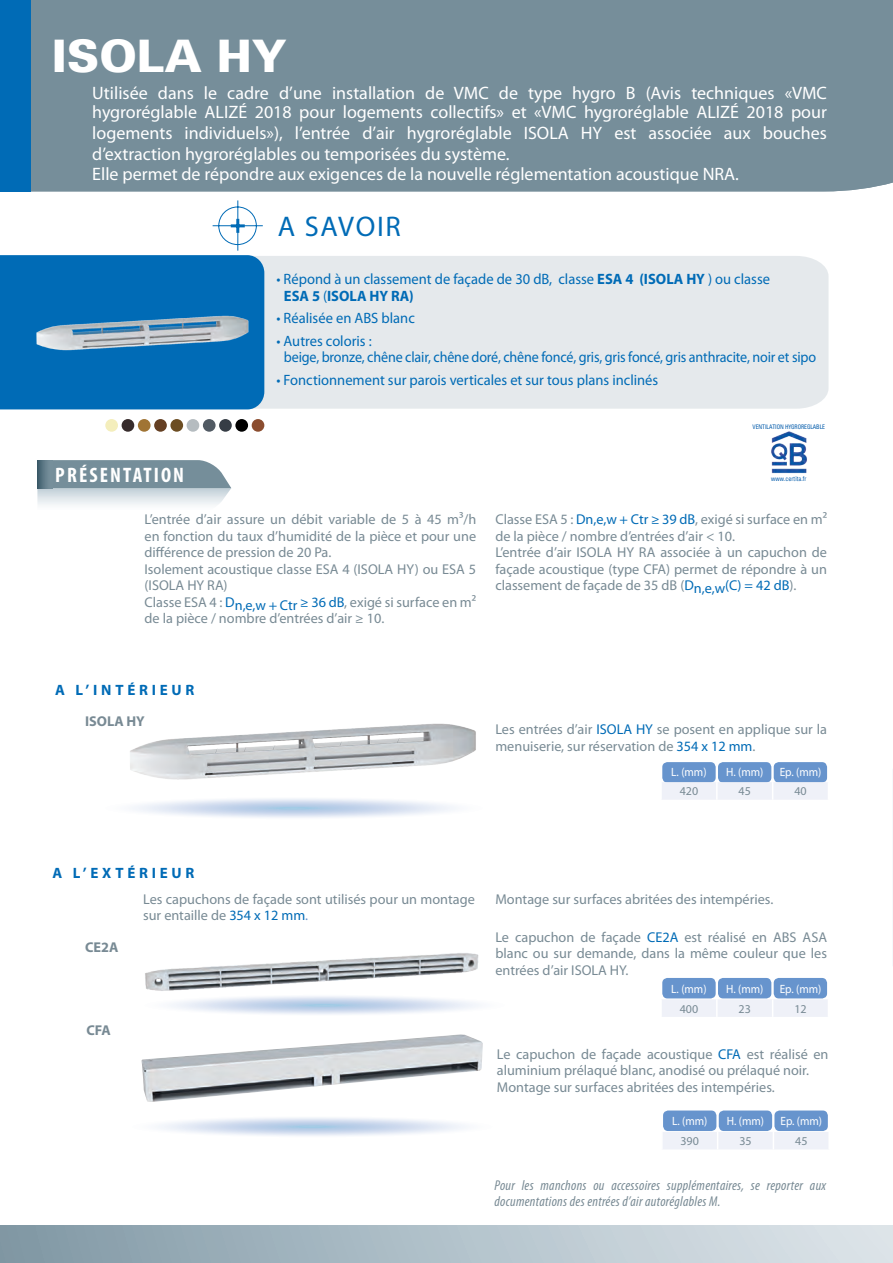
<style>
.page{position:relative;width:893px;height:1263px;background:#fff}
.page>*{position:absolute;margin:0;border:0;box-sizing:border-box;transform-origin:0 0}
.t1{font:900 45px "Univers 75";color:#fff}
.t2{font:28.5px "Myriad Pro";letter-spacing:.06em;color:#006bb6}
.t3{font:700 condensed 21px "Myriad Pro";letter-spacing:.1em;color:#fff}
.t4{font:18px/20.2px "Myriad Pro";color:#fff}
.t5{font:15px/16.5px "Myriad Pro";color:#006bb6}
.t6{font:700 15px "Myriad Pro";letter-spacing:.25em;color:#006bb6}
.t7{font:14.25px/16.5px "Myriad Pro";color:#788a94}
.t8{font:italic condensed 14.25px/16.5px "Myriad Pro";letter-spacing:.02em;color:#788a94}
.t9{font:700 14.25px "Myriad Pro";color:#788a94}
.t10{font:12px "Myriad Pro";color:#fff;scale:.94 1}
.t11{font:12px "Myriad Pro";color:#788a94}
.t12{font:condensed 6.6px "Univers";letter-spacing:.01em;color:#015aaa;scale:.9 1}
.t13{font:condensed 6.3px "Univers";letter-spacing:-.01em;color:#015aaa;scale:.9 1}
.s1{font-weight:700}
.s2{color:#006bb6}
.s3{color:#6794cd}
</style>
<div class="page">
<div style="left:0;top:1225px;width:893px;height:38px;background:linear-gradient(to right,#8199a6,#e0e7ec)"></div>
<div style="left:31px;top:0;width:862px;height:191px;background:#768e9a"></div>
<div style="left:0;top:0;width:31px;height:191px;background:#006bb6"></div>
<div style="left:264px;top:256px;width:564px;height:153px;background:#e5e9ec"></div>
<svg style="left:132px;top:798px;width:324px;height:20px"></svg>
<svg style="left:0;top:200px;width:264px;height:209px"></svg>
<hr style="left:231px;top:224px;width:14px;height:3px;background:#006bb6">
<hr style="left:236px;top:219px;width:3px;height:14px;background:#006bb6">
<div style="left:662px;top:978px;width:54px;height:20px;background:#6794cd;border-radius:5px"></div>
<div style="left:718px;top:978px;width:53px;height:20px;background:#6794cd;border-radius:5px"></div>
<div style="left:774px;top:978px;width:53px;height:20px;background:#6794cd;border-radius:5px"></div>
<div style="left:662px;top:999px;width:166px;height:18px;background:#eff1f8"></div>
<div style="left:662px;top:762px;width:54px;height:21px;background:#6794cd;border-radius:5px"></div>
<div style="left:718px;top:762px;width:53px;height:21px;background:#6794cd;border-radius:5px"></div>
<div style="left:774px;top:762px;width:53px;height:21px;background:#6794cd;border-radius:5px"></div>
<div style="left:662px;top:782px;width:166px;height:18px;background:#eff1f8"></div>
<svg style="left:37px;top:488px;width:194px;height:17px;background:#dae2e7"></svg>
<svg style="left:52px;top:460px;width:179px;height:28px;background:#7d94a0"></svg>
<svg style="left:37px;top:460px;width:15px;height:28px"></svg>
<img style="left:130px;top:723px;width:346px;height:57px">
<img style="left:0;top:261px;width:256px;height:106px">
<svg style="left:170px;top:1002px;width:309px;height:13px"></svg>
<img style="left:145px;top:953px;width:334px;height:49px">
<img style="left:142px;top:1034px;width:341px;height:68px">
<svg style="left:158px;top:1117px;width:309px;height:19px"></svg>
<div style="left:663px;top:1110px;width:53px;height:21px;background:#6794cd;border-radius:5px"></div>
<div style="left:719px;top:1110px;width:53px;height:21px;background:#6794cd;border-radius:5px"></div>
<div style="left:774px;top:1110px;width:54px;height:21px;background:#6794cd;border-radius:5px"></div>
<div style="left:663px;top:1132px;width:165px;height:17px;background:#eff1f8"></div>
<div style="left:219px;top:419px;width:13px;height:13px;background:#363d45;border-radius:50%"></div>
<div style="left:235px;top:419px;width:13px;height:13px;background:#000;border-radius:50%"></div>
<div style="left:252px;top:419px;width:12px;height:13px;background:#8b4d2f;border-radius:50%"></div>
<div style="left:105px;top:419px;width:13px;height:13px;background:#f4eebc;border-radius:50%"></div>
<div style="left:122px;top:419px;width:12px;height:13px;background:#372c2c;border-radius:50%"></div>
<div style="left:138px;top:419px;width:13px;height:13px;background:#a07434;border-radius:50%"></div>
<div style="left:154px;top:419px;width:13px;height:13px;background:#654023;border-radius:50%"></div>
<div style="left:170px;top:419px;width:13px;height:13px;background:#6c4d22;border-radius:50%"></div>
<div style="left:187px;top:419px;width:12px;height:13px;background:#b5bcc0;border-radius:50%"></div>
<div style="left:203px;top:419px;width:13px;height:13px;background:#515a63;border-radius:50%"></div>
<img style="left:771px;top:431px;width:36px;height:43px">
<h1 class="t1" style="left:52px;top:28px;width:236px">ISOLA HY</h1>
<p class="t4" style="left:92px;top:82px;width:736px">Utilisée dans le cadre d’une installation de VMC de type hygro B (Avis techniques «VMC hygroréglable ALIZÉ 2018 pour logements collectifs» et «VMC hygroréglable ALIZÉ 2018 pour logements individuels»), l’entrée d’air hygroréglable ISOLA HY est associée aux bouches d’extraction hygroréglables ou temporisées du système.<br>Elle permet de répondre aux exigences de la nouvelle réglementation acoustique NRA.</p>
<h2 class="t2" style="left:278px;top:209px;width:125px">A SAVOIR</h2>
<p class="t5" style="left:284px;top:271px;width:488px;text-indent:-7px">• Répond à un classement de façade de 30 dB, classe <span class="s1">ESA 4 (ISOLA HY</span> ) ou classe<br><span class="s1">ESA 5</span> (<span class="s1">ISOLA HY RA)</span></p>
<p class="t5" style="left:276px;top:310px;width:140px">• Réalisée en ABS blanc</p>
<p class="t5" style="left:284px;top:332px;width:534px;text-indent:-8px">• Autres coloris :<br>beige, bronze, chêne clair, chêne doré, chêne foncé, gris, gris foncé, gris anthracite, noir et sipo</p>
<p class="t5" style="left:276px;top:371px;width:383px">• Fonctionnement sur parois verticales et sur tous plans inclinés</p>
<h3 class="t3" style="left:55px;top:461px;width:130px">PRÉSENTATION</h3>
<p class="t7" style="left:145px;top:511px;width:333px">L’entrée d’air assure un débit variable de 5 à 45 m³/h en fonction du taux d’humidité de la pièce et pour une différence de pression de 20 Pa.<br>Isolement acoustique classe ESA 4 (ISOLA HY) ou ESA 5 (ISOLA HY RA)<br>Classe ESA 4 : <span class="s2">Dn,e,w + Ctr ≥ 36 dB</span>, exigé si surface en m² de la pièce / nombre d’entrées d’air ≥ 10.</p>
<p class="t13" style="left:753px;top:423px;width:38px">VENTILATION HYG</p>
<p class="t13" style="left:795px;top:423px;width:35px">ROREGL ABL E</p>
<p class="t12" style="left:771px;top:474px;width:41px">www.certita.fr</p>
<p class="t7" style="left:495px;top:511px;width:333px">Classe ESA 5 : <span class="s2">Dn,e,w + Ctr ≥ 39 dB</span>, exigé si surface en m² de la pièce / nombre d’entrées d’air &lt; 10.<br>L’entrée d’air ISOLA HY RA associée à un capuchon de façade acoustique (type CFA) permet de répondre à un classement de façade de 35 dB (<span class="s2">Dn,e,w(C) = 42 dB</span>).</p>
<p class="t6" style="left:55px;top:680px;width:141px">A L’INTÉRIEUR</p>
<p class="t9" style="left:85px;top:712px;width:61px">ISOLA HY</p>
<p class="t7" style="left:495px;top:721px;width:333px">Les entrées d’air <span class="s2">ISOLA HY</span> se posent en applique sur la menuiserie, sur réservation de <span class="s2">354 x 12 mm</span>.</p>
<p class="t10" style="left:671px;top:764px;width:39px">L. (mm)</p>
<p class="t10" style="left:726px;top:764px;width:41px">H. (mm)</p>
<p class="t10" style="left:780px;top:764px;width:46px">Ep. (mm)</p>
<p class="t11" style="left:680px;top:784px;width:20px">420</p>
<p class="t11" style="left:739px;top:784px;width:14px">45</p>
<p class="t11" style="left:794px;top:784px;width:14px">40</p>
<p class="t6" style="left:53px;top:863px;width:143px">A L’EXTÉRIEUR</p>
<p class="t9" style="left:85px;top:938px;width:35px">CE2A</p>
<p class="t7" style="left:143px;top:890px;width:333px">Les capuchons de façade sont utilisés pour un montage sur entaille de <span class="s2">354 x 12 mm</span><span class="s3">.</span></p>
<p class="t9" style="left:86px;top:1020px;width:26px">CFA</p>
<p class="t7" style="left:495px;top:890px;width:279px">Montage sur surfaces abritées des intempéries.</p>
<p class="t7" style="left:495px;top:928px;width:333px;text-align:justify">Le capuchon de façade <span class="s2">CE2A</span> est réalisé en ABS ASA blanc ou sur demande, dans la même couleur que les entrées d’air ISOLA HY.</p>
<p class="t10" style="left:671px;top:981px;width:39px">L. (mm)</p>
<p class="t10" style="left:726px;top:981px;width:41px">H. (mm)</p>
<p class="t10" style="left:780px;top:981px;width:46px">Ep. (mm)</p>
<p class="t11" style="left:680px;top:1001px;width:20px">400</p>
<p class="t11" style="left:739px;top:1001px;width:14px">23</p>
<p class="t11" style="left:794px;top:1001px;width:14px">12</p>
<p class="t7" style="left:497px;top:1045px;width:333px">Le capuchon de façade acoustique <span class="s2">CFA</span> est réalisé en aluminium prélaqué blanc, anodisé ou prélaqué noir.<br>Montage sur surfaces abritées des intempéries.</p>
<p class="t10" style="left:672px;top:1114px;width:39px">L. (mm)</p>
<p class="t10" style="left:727px;top:1114px;width:41px">H. (mm)</p>
<p class="t10" style="left:780px;top:1114px;width:46px">Ep. (mm)</p>
<p class="t11" style="left:680px;top:1134px;width:20px">390</p>
<p class="t11" style="left:739px;top:1134px;width:14px">35</p>
<p class="t11" style="left:795px;top:1134px;width:14px">45</p>
<p class="t8" style="left:494px;top:1176px;width:333px">Pour les manchons ou accessoires supplémentaires, se reporter aux documentations des entrées d’air autoréglables M.</p>
</div>
